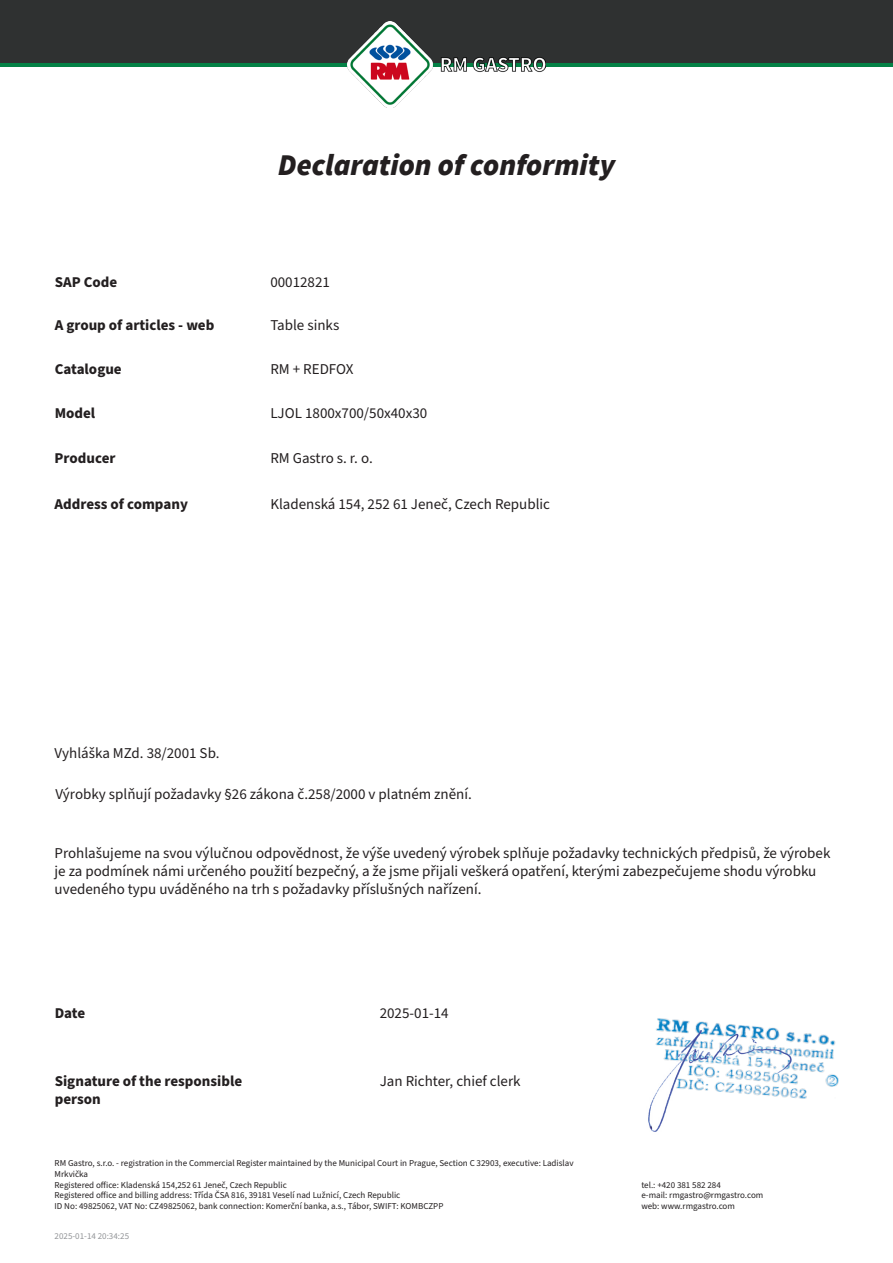
<style>
.page{position:relative;width:893px;height:1263px;background:#fff}
.page>*{position:absolute;margin:0;border:0;box-sizing:border-box;transform-origin:0 0}
.t1{font:italic 900 30px "Source Sans Pro";color:#231f20}
.t2{font:15px/18px "Source Sans Pro";color:#231f20}
.t3{font:700 15px/18px "Source Sans Pro";color:#231f20}
.t4{font:9px/10.8px "Source Sans Pro";color:#231f20}
.t5{font:9px "Source Sans Pro";color:#939598}
</style>
<div class="page">
<svg style="left:0;top:62px;width:893px;height:5px;background:#0c7142"></svg>
<div style="left:0;top:0;width:893px;height:62px;background:#2f3131"></div>
<img style="left:348px;top:22px;width:197px;height:85px">
<img style="left:657px;top:1018px;width:182px;height:81px">
<img style="left:648px;top:1026px;width:150px;height:106px">
<p class="t1" style="left:278px;top:144px;width:339px">Declaration of conformity</p>
<p class="t3" style="left:55px;top:273px;width:64px">SAP Code</p>
<p class="t2" style="left:270px;top:273px;width:61px">00012821</p>
<p class="t3" style="left:55px;top:316px;width:161px">A group of articles - web</p>
<p class="t3" style="left:55px;top:360px;width:69px">Catalogue</p>
<p class="t3" style="left:55px;top:405px;width:42px">Model</p>
<p class="t3" style="left:55px;top:450px;width:62px">Producer</p>
<p class="t3" style="left:55px;top:495px;width:135px">Address of company</p>
<p class="t2" style="left:270px;top:316px;width:70px">Table sinks</p>
<p class="t2" style="left:270px;top:360px;width:85px">RM + REDFOX</p>
<p class="t2" style="left:270px;top:405px;width:159px">LJOL 1800x700/50x40x30</p>
<p class="t2" style="left:270px;top:450px;width:104px">RM Gastro s. r. o.</p>
<p class="t2" style="left:270px;top:495px;width:281px">Kladenská 154, 252 61 Jeneč, Czech Republic</p>
<p class="t2" style="left:55px;top:745px;width:166px">Vyhláška MZd. 38/2001 Sb.</p>
<p class="t2" style="left:55px;top:786px;width:418px">Výrobky splňují požadavky §26 zákona č.258/2000 v platném znění.</p>
<p class="t2" style="left:55px;top:844px;width:777px">Prohlašujeme na svou výlučnou odpovědnost, že výše uvedený výrobek splňuje požadavky technických předpisů, že výrobek je za podmínek námi určeného použití bezpečný, a že jsme přijali veškerá opatření, kterými zabezpečujeme shodu výrobku uvedeného typu uváděného na trh s požadavky příslušných nařízení.</p>
<p class="t3" style="left:55px;top:1004px;width:32px">Date</p>
<p class="t2" style="left:380px;top:1004px;width:70px">2025-01-14</p>
<p class="t3" style="left:55px;top:1072px;width:189px">Signature of the responsible person</p>
<p class="t2" style="left:380px;top:1073px;width:142px">Jan Richter, chief clerk</p>
<p class="t4" style="left:55px;top:1158px;width:521px">RM Gastro, s.r.o. - registration in the Commercial Register maintained by the Municipal Court in Prague, Section C 32903, executive: Ladislav Mrkvička<br>Registered office: Kladenská 154,252 61 Jeneč, Czech Republic<br>Registered office and billing address: Třída ČSA 816, 39181 Veselí nad Lužnicí, Czech Republic<br>ID No: 49825062, VAT No: CZ49825062, bank connection: Komerční banka, a.s., Tábor, SWIFT: KOMBCZPP</p>
<p class="t5" style="left:55px;top:1230px;width:76px">2025-01-14 20:34:25</p>
<p class="t4" style="left:641px;top:1179px;width:124px">tel.: +420 381 582 284<br>e-mail: rmgastro@rmgastro.com web: www.rmgastro.com</p>
</div>
